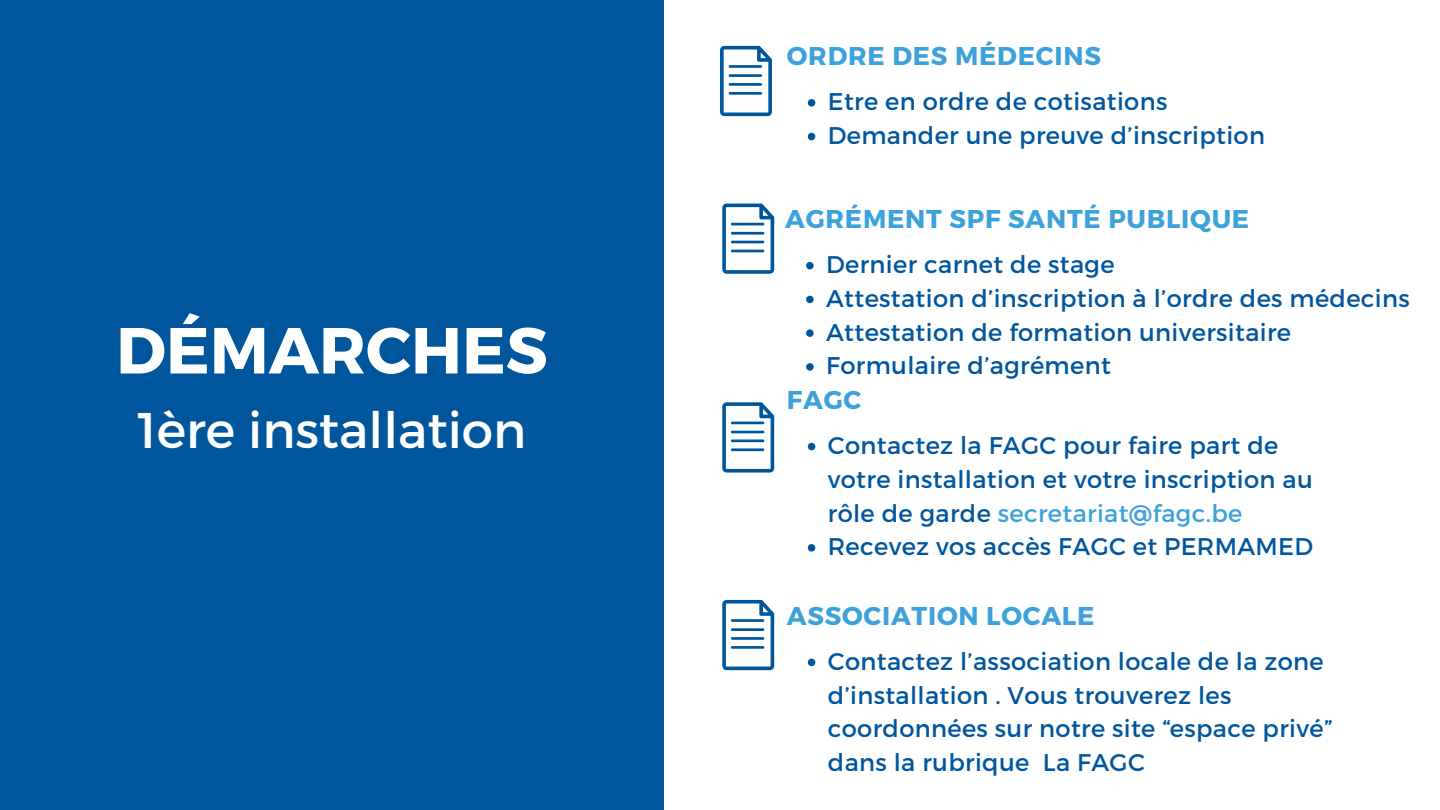
<style>
.page{position:relative;width:1440px;height:810px;background:#fff}
.page>*{position:absolute;margin:0;border:0;box-sizing:border-box;transform-origin:0 0}
.t1{font:700 65px "Montserrat";color:#fff}
.t2{font:50px "Montserrat";color:#fff}
.t3{font:700 25.7px "Montserrat";letter-spacing:.03em;color:#3da2db}
.t4{font:24.1px/33.7px "Montserrat";letter-spacing:.015em;color:#00569d}
.s1{color:#3da2db}
</style>
<div class="page">
<div style="left:0;top:0;width:664px;height:810px;background:#00569d"></div>
<svg style="left:720px;top:46px;width:52px;height:70px"></svg>
<svg style="left:722px;top:204px;width:52px;height:70px"></svg>
<svg style="left:722px;top:402px;width:52px;height:71px"></svg>
<svg style="left:722px;top:600px;width:52px;height:70px"></svg>
<svg style="left:808px;top:99px;width:7px;height:8px"></svg>
<svg style="left:808px;top:133px;width:7px;height:7px"></svg>
<svg style="left:806px;top:262px;width:8px;height:7px"></svg>
<svg style="left:806px;top:296px;width:8px;height:7px"></svg>
<svg style="left:806px;top:329px;width:8px;height:8px"></svg>
<svg style="left:806px;top:363px;width:8px;height:8px"></svg>
<svg style="left:808px;top:443px;width:7px;height:7px"></svg>
<svg style="left:808px;top:544px;width:7px;height:8px"></svg>
<svg style="left:808px;top:659px;width:7px;height:7px"></svg>
<h1 class="t1" style="left:116px;top:308px;width:433px">DÉMARCHES</h1>
<h2 class="t2" style="left:137px;top:397px;width:390px">1ère installation</h2>
<h3 class="t3" style="left:787px;top:39px;width:316px">ORDRE DES MÉDECINS</h3>
<p class="t4" style="left:828px;top:84px;width:341px">Etre en ordre de cotisations</p>
<p class="t4" style="left:828px;top:117px;width:439px">Demander une preuve d’inscription</p>
<p class="t3" style="left:785px;top:202px;width:466px">AGRÉMENT SPF SANTÉ PUBLIQUE</p>
<h2 class="t4" style="left:826px;top:247px;width:290px">Dernier carnet de stage</h2>
<h3 class="t4" style="left:826px;top:280px;width:585px">Attestation d’inscription à l’ordre des médecins</h3>
<p class="t4" style="left:826px;top:314px;width:466px">Attestation de formation universitaire</p>
<p class="t4" style="left:826px;top:348px;width:286px">Formulaire d’agrément</p>
<p class="t3" style="left:787px;top:383px;width:76px">FAGC</p>
<p class="t4" style="left:828px;top:427px;width:487px">Contactez la FAGC pour faire part de votre installation et votre inscription au rôle de garde <span class="s1">secretariat@fagc.be</span></p>
<p class="t4" style="left:828px;top:529px;width:487px">Recevez vos accès FAGC et PERMAMED</p>
<h3 class="t3" style="left:787px;top:599px;width:309px">ASSOCIATION LOCALE</h3>
<p class="t4" style="left:828px;top:643px;width:506px">Contactez l’association locale de la zone d’installation . Vous trouverez les coordonnées sur notre site “espace privé” dans la rubrique La FAGC</p>
</div>
